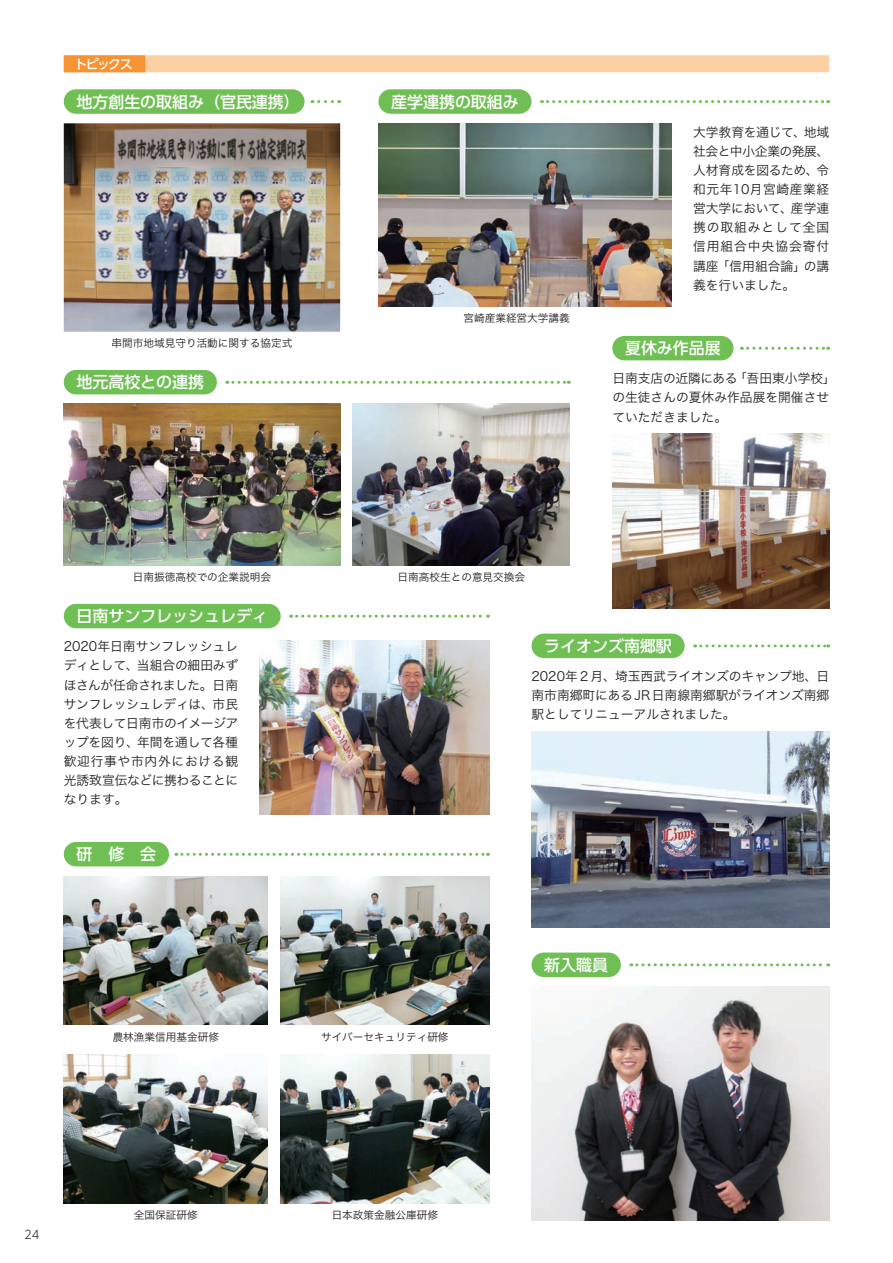
<style>
.page{position:relative;width:893px;height:1263px;background:#fff}
.page>*{position:absolute;margin:0;border:0;box-sizing:border-box;transform-origin:0 0}
.t1{font:500 15.9px "UD Shin Go Pro";color:#fff}
.t2{font:12.75px/19.2px "Hira Kaku Pro N W3";color:#231f20;text-align:justify}
.t3{font:500 12.75px "UD Shin Go Pro";letter-spacing:-.105em;color:#fff}
.t4{font:300 11.7px "UD Shin Go Pro";color:#231f20}
.t5{font:10.65px "Hira Kaku Pro N W3";color:#231f20}
</style>
<div class="page">
<div style="left:64px;top:604px;width:217px;height:24px;background:#6fbf54;border-radius:12px"></div>
<svg style="left:291px;top:615px;width:197px;height:3px"></svg>
<div style="left:378px;top:89px;width:153px;height:25px;background:#6fbf54;border-radius:12px"></div>
<svg style="left:542px;top:100px;width:287px;height:3px"></svg>
<div style="left:64px;top:55px;width:765px;height:17px;background:#fdd0a4"></div>
<div style="left:64px;top:55px;width:81px;height:17px;background:#f79332"></div>
<img style="left:378px;top:123px;width:294px;height:183px">
<img style="left:259px;top:640px;width:230px;height:175px">
<img style="left:531px;top:731px;width:298px;height:196px">
<img style="left:612px;top:434px;width:217px;height:174px">
<img style="left:353px;top:404px;width:217px;height:162px">
<img style="left:64px;top:404px;width:276px;height:162px">
<img style="left:531px;top:986px;width:298px;height:234px">
<img style="left:64px;top:876px;width:204px;height:149px">
<img style="left:64px;top:1054px;width:204px;height:149px">
<img style="left:281px;top:876px;width:208px;height:149px">
<img style="left:281px;top:1054px;width:208px;height:149px">
<img style="left:64px;top:123px;width:276px;height:209px">
<div style="left:64px;top:89px;width:241px;height:25px;background:#6fbf54;border-radius:12px"></div>
<svg style="left:319px;top:100px;width:21px;height:3px"></svg>
<div style="left:64px;top:370px;width:153px;height:24px;background:#6fbf54;border-radius:12px"></div>
<svg style="left:227px;top:381px;width:342px;height:3px"></svg>
<div style="left:64px;top:842px;width:105px;height:24px;background:#6fbf54;border-radius:12px"></div>
<svg style="left:176px;top:853px;width:312px;height:3px"></svg>
<div style="left:612px;top:336px;width:121px;height:24px;background:#6fbf54;border-radius:12px"></div>
<svg style="left:748px;top:347px;width:81px;height:3px"></svg>
<div style="left:531px;top:952px;width:90px;height:25px;background:#6fbf54;border-radius:12px"></div>
<svg style="left:631px;top:963px;width:198px;height:3px"></svg>
<div style="left:531px;top:634px;width:154px;height:24px;background:#6fbf54;border-radius:12px"></div>
<svg style="left:695px;top:644px;width:134px;height:3px"></svg>
<p class="t3" style="left:64px;top:53px;width:83px">　トピックス　</p>
<p class="t1" style="left:77px;top:89px;width:225px">地方創生の取組み（官民連携）</p>
<p class="t5" style="left:112px;top:334px;width:182px">串間市地域見守り活動に関する協定式</p>
<p class="t1" style="left:77px;top:369px;width:129px">地元高校との連携</p>
<p class="t1" style="left:391px;top:89px;width:129px">産学連携の取組み</p>
<p class="t5" style="left:463px;top:308px;width:108px">宮崎産業経営大学講義</p>
<p class="t2" style="left:693px;top:121px;width:138px">大学教育を通じて、地域社会と中小企業の発展、人材育成を図るため、令和元年10月宮崎産業経営大学において、産学連携の取組みとして全国信用組合中央協会寄付講座「信用組合論」の講義を行いました。</p>
<p class="t1" style="left:625px;top:335px;width:97px">夏休み作品展</p>
<p class="t2" style="left:612px;top:368px;width:225px;text-align:left">日南支店の近隣にある「吾田東小学校」の生徒さんの夏休み作品展を開催させていただきました。</p>
<p class="t5" style="left:133px;top:568px;width:140px">日南振徳高校での企業説明会</p>
<p class="t5" style="left:398px;top:568px;width:129px">日南高校生との意見交換会</p>
<p class="t1" style="left:77px;top:603px;width:193px">日南サンフレッシュレディ</p>
<p class="t2" style="left:64px;top:636px;width:176px">2020年日南サンフレッシュレディとして、当組合の細田みずほさんが任命されました。日南サンフレッシュレディは、市民を代表して日南市のイメージアップを図り、年間を通して各種歓迎行事や市内外における観光誘致宣伝などに携わることになります。</p>
<p class="t1" style="left:77px;top:841px;width:81px">研　修　会</p>
<p class="t5" style="left:113px;top:1027px;width:108px">農林漁業信用基金研修</p>
<p class="t5" style="left:321px;top:1027px;width:129px">サイバーセキュリティ研修</p>
<p class="t1" style="left:544px;top:633px;width:129px">ライオンズ南郷駅</p>
<p class="t2" style="left:531px;top:666px;width:299px">2020年２月、埼玉西武ライオンズのキャンプ地、日南市南郷町にあるJR日南線南郷駅がライオンズ南郷駅としてリニューアルされました。</p>
<p class="t1" style="left:544px;top:952px;width:65px">新入職員</p>
<p class="t4" style="left:24px;top:1225px;width:17px">24</p>
<p class="t5" style="left:134px;top:1206px;width:65px">全国保証研修</p>
<p class="t5" style="left:332px;top:1206px;width:108px">日本政策金融公庫研修</p>
</div>
